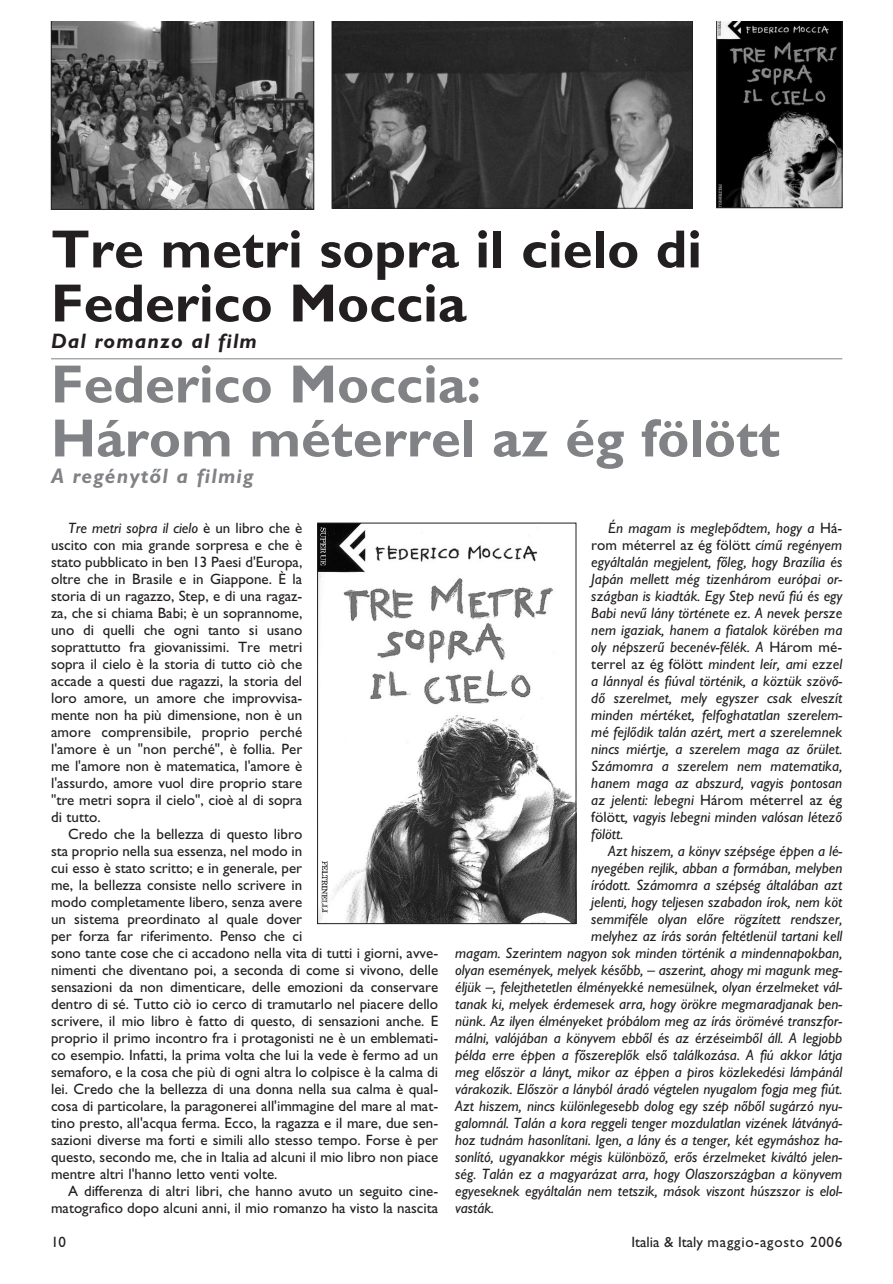
<style>
.page{position:relative;width:893px;height:1284px;background:#fff}
.page>*{position:absolute;margin:0;border:0;box-sizing:border-box;transform-origin:0 0}
.t1{font:54px/54px "Gill H Bold";color:#808285}
.t2{font:54px/54px "Gill H Bold";color:#231f20}
.t3{font:21px "Gill H Bold Ita";letter-spacing:.055em;color:#808285}
.t4{font:21px "Gill H Bold Ita";letter-spacing:.055em;color:#231f20}
.t5{font:15px/17px "Gill H Ita";color:#231f20;text-align:justify}
.t6{font:15px/17px "Gill H";color:#231f20;text-align:justify}
.t7{font:15px "Gill H";letter-spacing:.05em;color:#231f20}
.s1{font-family:"Gill H"}
.s2{font-family:"Gill H Ita"}
</style>
<div class="page">
<hr style="left:51px;top:358px;width:791px;height:1px;background:#808285">
<svg style="left:51px;top:21px;width:263px;height:189px;background:#5f5f5f"></svg>
<svg style="left:332px;top:21px;width:360px;height:187px;background:#3b3b3b"></svg>
<svg style="left:716px;top:21px;width:126px;height:187px;background:#3d3d3d"></svg>
<img style="left:319px;top:525px;width:255px;height:397px">
<div style="left:317px;top:523px;width:259px;height:401px;border:1px solid #231f20"></div>
<h1 class="t2" style="left:51px;top:228px;width:652px">Tre metri sopra il cielo di<br>Federico Moccia</h1>
<h2 class="t4" style="left:51px;top:334px;width:207px">Dal romanzo al film</h2>
<h1 class="t1" style="left:51px;top:363px;width:730px">Federico Moccia:<br>Három méterrel az ég fölött</h1>
<h2 class="t3" style="left:51px;top:469px;width:204px">A regénytôl a filmig</h2>
<p class="t5" style="left:68px;top:521px;width:236px">Tre metri sopra il cielo <span class="s1">è un libro che è</span></p>
<p class="t6" style="left:51px;top:538px;width:253px">uscito con mia grande sorpresa e che è stato pubblicato in ben 13 Paesi d'Europa, oltre che in Brasile e in Giappone. È la storia di un ragazzo, Step, e di una ragaz&shy;za, che si chiama Babi; è un soprannome, uno di quelli che ogni tanto si usano soprattutto fra giovanissimi. Tre metri sopra il cielo è la storia di tutto ciò che accade a questi due ragazzi, la storia del loro amore, un amore che improvvisa&shy;mente non ha più dimensione, non è un amore comprensibile, proprio perché l'amore è un "non perché", è follia. Per me l'amore non è matematica, l'amore è l'assurdo, amore vuol dire proprio stare "tre metri sopra il cielo", cioè al di sopra di tutto.</p>
<p class="t6" style="left:51px;top:827px;width:388px;text-align:left;text-indent:17px">Credo che la bellezza di questo libro<br>sta proprio nella sua essenza, nel modo in<br>cui esso è stato scritto; e in generale, per<br>me, la bellezza consiste nello scrivere in<br>modo completamente libero, senza avere<br>un sistema preordinato al quale dover<br>per forza far riferimento. Penso che ci<br>sono tante cose che ci accadono nella vita di tutti i giorni, avve&shy;nimenti che diventano poi, a seconda di come si vivono, delle sensazioni da non dimenticare, delle emozioni da conservare dentro di sé. Tutto ciò io cerco di tramutarlo nel piacere dello scrivere, il mio libro è fatto di questo, di sensazioni anche. E proprio il primo incontro fra i protagonisti ne è un emblemati&shy;co esempio. Infatti, la prima volta che lui la vede è fermo ad un semaforo, e la cosa che più di ogni altra lo colpisce è la calma di lei. Credo che la bellezza di una donna nella sua calma è qual&shy;cosa di particolare, la paragonerei all'immagine del mare al mat&shy;tino presto, all'acqua ferma. Ecco, la ragazza e il mare, due sen&shy;sazioni diverse ma forti e simili allo stesso tempo. Forse è per questo, secondo me, che in Italia ad alcuni il mio libro non piace mentre altri l'hanno letto venti volte.</p>
<p class="t6" style="left:51px;top:1184px;width:388px;text-align:right">A differenza di altri libri, che hanno avuto un seguito cine&shy;matografico dopo alcuni anni, il mio romanzo ha visto la nascita</p>
<p class="t5" style="left:608px;top:521px;width:235px">Én magam is meglepôdtem, hogy a <span class="s1">Há-</span></p>
<p class="t6" style="left:591px;top:538px;width:252px">rom méterrel az ég fölött <span class="s2">címû regényem</span></p>
<p class="t5" style="left:591px;top:555px;width:253px">egyáltalán megjelent, fôleg, hogy Brazília és Japán mellett még tizenhárom európai or&shy;szágban is kiadták. Egy Step nevû fiú és egy Babi nevû lány története ez. A nevek persze nem igaziak, hanem a fiatalok körében ma oly népszerû becenév-félék. A <span class="s1">Három mé&shy;terrel az ég fölött</span> mindent leír, ami ezzel a lánnyal és fiúval történik, a köztük szövô&shy;dô szerelmet, mely egyszer csak elveszít minden mértéket, felfoghatatlan szerelem&shy;mé fejlôdik talán azért, mert a szerelemnek nincs miértje, a szerelem maga az ôrület.<br>Számomra a szerelem nem matematika, hanem maga az abszurd, vagyis pontosan az jelenti: lebegni <span class="s1">Három méterrel az ég fölött</span>, vagyis lebegni minden valósan létezô fölött.</p>
<p class="t5" style="left:608px;top:844px;width:235px">Azt hiszem, a könyv szépsége éppen a lé-</p>
<p class="t5" style="left:591px;top:861px;width:252px">nyegében rejlik, abban a formában, melyben</p>
<p class="t5" style="left:591px;top:878px;width:252px">íródott. Számomra a szépség általában azt</p>
<p class="t5" style="left:591px;top:895px;width:252px">jelenti, hogy teljesen szabadon írok, nem köt</p>
<p class="t5" style="left:591px;top:912px;width:252px">semmiféle olyan elôre rögzített rendszer,</p>
<p class="t5" style="left:591px;top:929px;width:252px">melyhez az írás során feltétlenül tartani kell</p>
<p class="t5" style="left:455px;top:946px;width:388px">magam. Szerintem nagyon sok minden történik a mindennapokban,</p>
<p class="t5" style="left:455px;top:963px;width:388px">olyan események, melyek késôbb, – aszerint, ahogy mi magunk meg-</p>
<p class="t5" style="left:455px;top:980px;width:388px">éljük –, felejthetetlen élményekké nemesülnek, olyan érzelmeket vál-</p>
<p class="t5" style="left:455px;top:997px;width:388px">tanak ki, melyek érdemesek arra, hogy örökre megmaradjanak ben-</p>
<p class="t5" style="left:455px;top:1014px;width:388px">nünk. Az ilyen élményeket próbálom meg az írás örömévé transzfor-</p>
<p class="t5" style="left:455px;top:1031px;width:388px">málni, valójában a könyvem ebbôl és az érzéseimbôl áll. A legjobb</p>
<p class="t5" style="left:455px;top:1048px;width:388px">példa erre éppen a fôszereplôk elsô találkozása. A fiú akkor látja</p>
<p class="t5" style="left:455px;top:1065px;width:388px">meg elôször a lányt, mikor az éppen a piros közlekedési lámpánál</p>
<p class="t5" style="left:455px;top:1082px;width:388px">várakozik. Elôször a lányból áradó végtelen nyugalom fogja meg fiút.</p>
<p class="t5" style="left:455px;top:1099px;width:388px">Azt hiszem, nincs különlegesebb dolog egy szép nôbôl sugárzó nyu-</p>
<p class="t5" style="left:455px;top:1116px;width:388px">galomnál. Talán a kora reggeli tenger mozdulatlan vizének látványá-</p>
<p class="t5" style="left:455px;top:1133px;width:388px">hoz tudnám hasonlítani. Igen, a lány és a tenger, két egymáshoz ha-</p>
<p class="t5" style="left:455px;top:1150px;width:388px">sonlító, ugyanakkor mégis különbözô, erôs érzelmeket kiváltó jelen-</p>
<p class="t5" style="left:455px;top:1167px;width:388px">ség. Talán ez a magyarázat arra, hogy Olaszországban a könyvem</p>
<p class="t5" style="left:455px;top:1184px;width:388px">egyeseknek egyáltalán nem tetszik, mások viszont húszszor is elol-</p>
<p class="t5" style="left:455px;top:1201px;width:41px">vasták.</p>
<p class="t6" style="left:51px;top:1235px;width:17px">10</p>
<p class="t7" style="left:631px;top:1237px;width:212px">Italia &amp; Italy maggio-agosto 2006</p>
</div>
